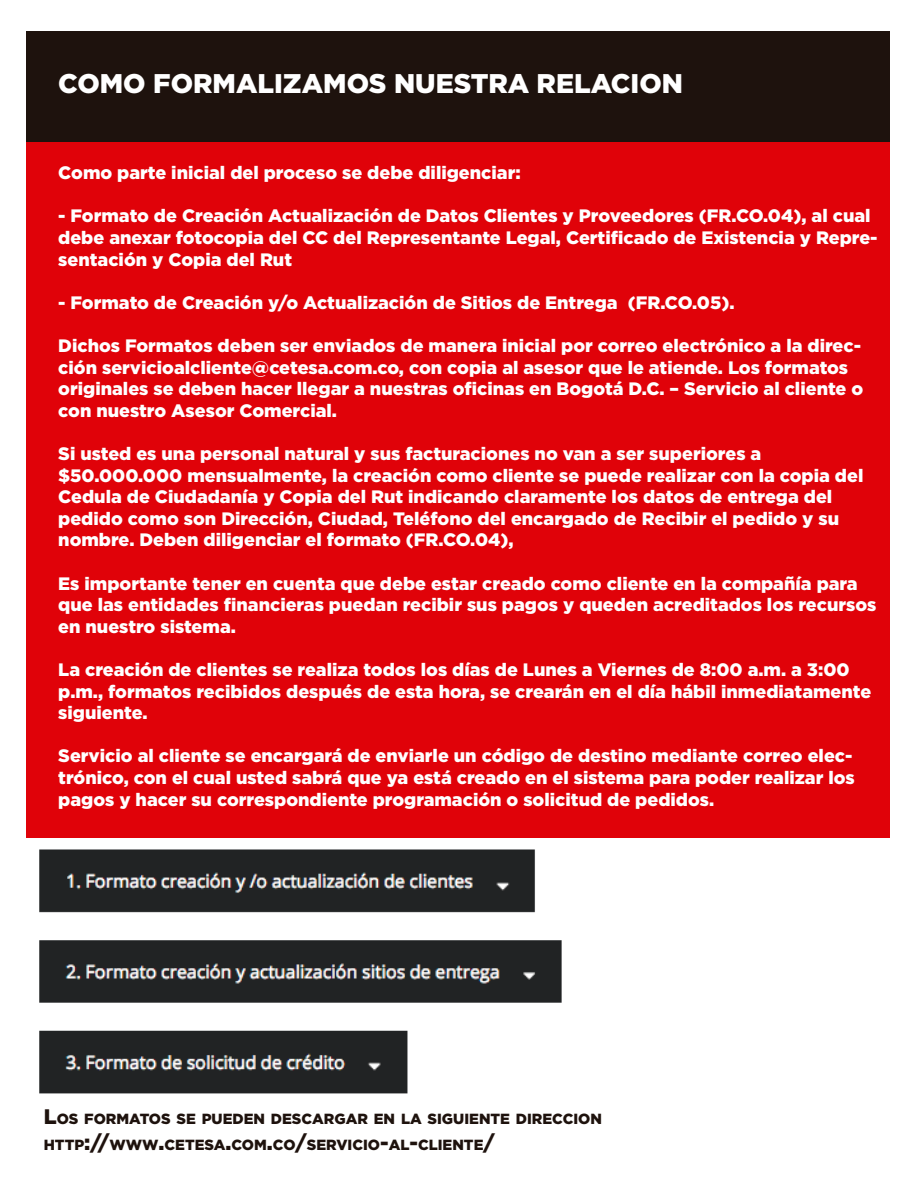
<style>
.page{position:relative;width:918px;height:1188px;background:#fff}
.page>*{position:absolute;margin:0;border:0;box-sizing:border-box;transform-origin:0 0}
.t1{font:900 27px "Gotham";color:#fff}
.t2{font:900 18px/21.6px "Gotham";color:#fff}
.t3{font:900 14.7px/25.2px "Gotham";color:#1e120d}
.s1{font-size:21px}
</style>
<div class="page">
<div style="left:26px;top:32px;width:863px;height:806px;background:#e00209"></div>
<div style="left:26px;top:32px;width:863px;height:110px;background:#1e120d"></div>
<img style="left:39px;top:849px;width:523px;height:245px">
<h1 class="t1" style="left:58px;top:65px;width:626px">COMO FORMALIZAMOS NUESTRA RELACION</h1>
<p class="t2" style="left:58px;top:162px;width:464px">Como parte inicial del proceso se debe diligenciar:</p>
<p class="t2" style="left:58px;top:205px;width:821px">- Formato de Creación Actualización de Datos Clientes y Proveedores (FR.CO.04), al cual debe anexar fotocopia del CC del Representante Legal, Certificado de Existencia y Repre&shy;sentación y Copia del Rut</p>
<p class="t2" style="left:58px;top:291px;width:678px">- Formato de Creación y/o Actualización de Sitios de Entrega (FR.CO.05).</p>
<p class="t2" style="left:58px;top:335px;width:806px">Dichos Formatos deben ser enviados de manera inicial por correo electrónico a la direc&shy;ción servicioalcliente@cetesa.com.co, con copia al asesor que le atiende. Los formatos originales se deben hacer llegar a nuestras oficinas en Bogotá D.C. – Servicio al cliente o con nuestro Asesor Comercial.</p>
<p class="t2" style="left:58px;top:443px;width:807px">Si usted es una personal natural y sus facturaciones no van a ser superiores a $50.000.000 mensualmente, la creación como cliente se puede realizar con la copia del Cedula de Ciudadanía y Copia del Rut indicando claramente los datos de entrega del pedido como son Dirección, Ciudad, Teléfono del encargado de Recibir el pedido y su nombre. Deben diligenciar el formato (FR.CO.04),</p>
<p class="t2" style="left:58px;top:572px;width:820px">Es importante tener en cuenta que debe estar creado como cliente en la compañía para que las entidades financieras puedan recibir sus pagos y queden acreditados los recursos en nuestro sistema.</p>
<p class="t2" style="left:58px;top:659px;width:815px">La creación de clientes se realiza todos los días de Lunes a Viernes de 8:00 a.m. a 3:00 p.m., formatos recibidos después de esta hora, se crearán en el día hábil inmediatamente siguiente.</p>
<p class="t2" style="left:58px;top:745px;width:798px">Servicio al cliente se encargará de enviarle un código de destino mediante correo elec&shy;trónico, con el cual usted sabrá que ya está creado en el sistema para poder realizar los pagos y hacer su correspondiente programación o solicitud de pedidos.</p>
<p class="t3" style="left:44px;top:1106px;width:560px"><span class="s1">L</span>OS FORMATOS SE PUEDEN DESCARGAR EN LA SIGUIENTE DIRECCION<br>HTTP<span class="s1">://</span>WWW<span class="s1">.</span>CETESA<span class="s1">.</span>COM<span class="s1">.</span>CO<span class="s1">/</span>SERVICIO<span class="s1">-</span>AL<span class="s1">-</span>CLIENTE<span class="s1">/</span></p>
</div>
